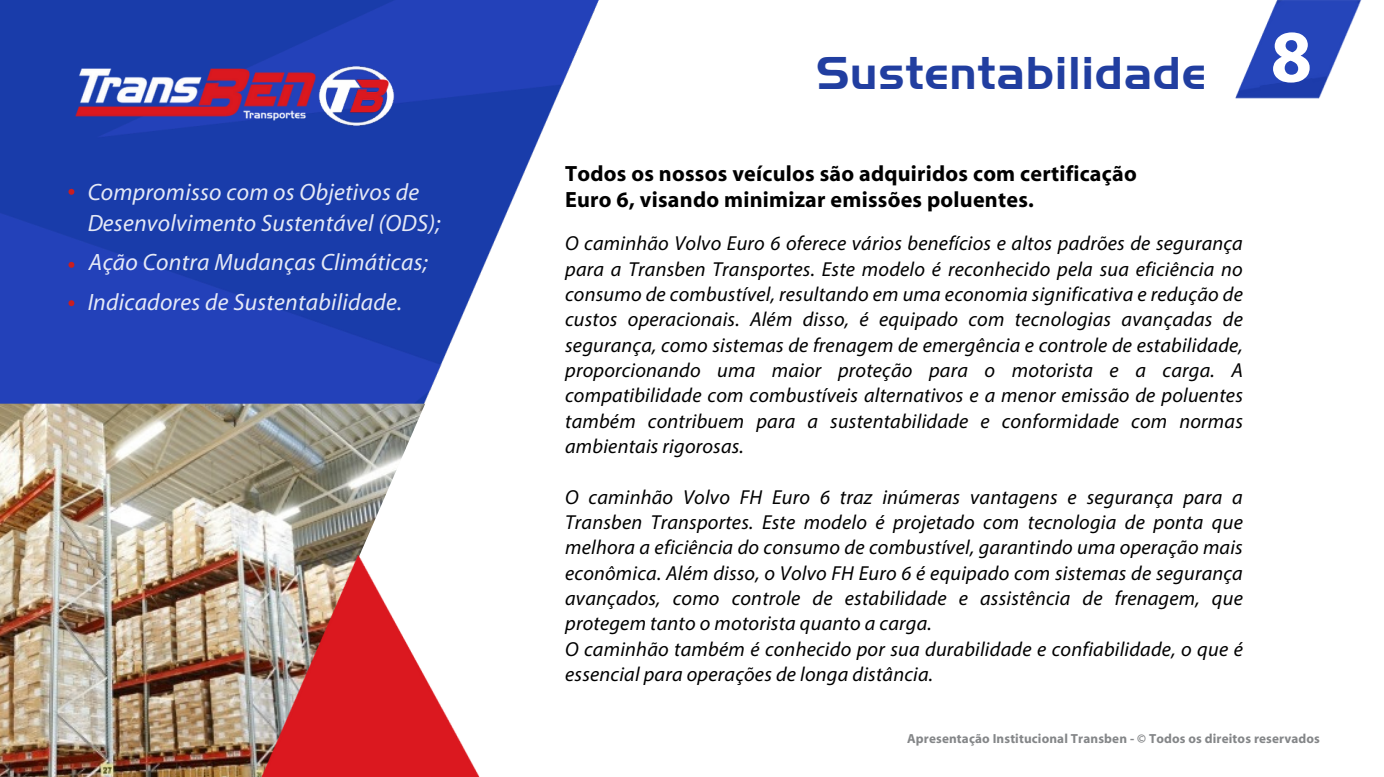
<style>
.page{position:relative;width:1384px;height:777px;background:#fff}
.page>*{position:absolute;margin:0;border:0;box-sizing:border-box;transform-origin:0 0}
.t1{font:700 74.7px "Myriad";color:#fff}
.t2{font:700 48px "Handel Gothic EF";letter-spacing:.01em;color:#213ea0}
.t3{font:italic 23.7px/31.5px "Myriad";letter-spacing:.01em;color:#fff}
.t4{font:700 22.2px/25.8px "Myriad";letter-spacing:.01em;color:#000}
.t5{font:italic 20.4px/25.2px "Myriad Pro";letter-spacing:.01em;color:#000;text-align:justify}
.t6{font:700 13.2px "Myriad";letter-spacing:.01em;color:#848688}
</style>
<div class="page">
<img style="left:0;top:0;width:599px;height:403px">
<img style="left:0;top:403px;width:425px;height:373px">
<img style="left:247px;top:540px;width:232px;height:236px">
<img style="left:1235px;top:0;width:127px;height:99px">
<img style="left:68px;top:60px;width:246px;height:68px">
<img style="left:314px;top:60px;width:85px;height:72px">
<div style="left:1268px;top:33px;width:46px;height:42px;background:#2545ba"></div>
<svg style="left:1259px;top:39px;width:55px;height:58px"></svg>
<svg style="left:68px;top:189px;width:6px;height:6px"></svg>
<svg style="left:68px;top:300px;width:6px;height:6px"></svg>
<svg style="left:68px;top:262px;width:6px;height:6px"></svg>
<p class="t3" style="left:87px;top:177px;width:355px">Compromisso com os Objetivos de<br>Desenvolvimento Sustentável (ODS);</p>
<p class="t3" style="left:89px;top:247px;width:340px">Ação Contra Mudanças Climáticas;</p>
<p class="t3" style="left:87px;top:287px;width:316px">Indicadores de Sustentabilidade.</p>
<p class="t2" style="left:816px;top:44px;width:391px">Sustentabilidade</p>
<h2 class="t1" style="left:1270px;top:18px;width:43px">8</h2>
<h2 class="t4" style="left:565px;top:161px;width:573px">Todos os nossos veículos são adquiridos com certificação<br>Euro 6, visando minimizar emissões poluentes.</h2>
<h2 class="t5" style="left:565px;top:232px;width:679px">O caminhão Volvo Euro 6 oferece vários benefícios e altos padrões de segurança para a Transben Transportes. Este modelo é reconhecido pela sua eficiência no consumo de combustível, resultando em uma economia significativa e redução de custos operacionais. Além disso, é equipado com tecnologias avançadas de segurança, como sistemas de frenagem de emergência e controle de estabilidade, proporcionando uma maior proteção para o motorista e a carga. A compatibilidade com combustíveis alternativos e a menor emissão de poluentes também contribuem para a sustentabilidade e conformidade com normas ambientais rigorosas.</h2>
<p class="t5" style="left:565px;top:486px;width:679px">O caminhão Volvo FH Euro 6 traz inúmeras vantagens e segurança para a Transben Transportes. Este modelo é projetado com tecnologia de ponta que melhora a eficiência do consumo de combustível, garantindo uma operação mais econômica. Além disso, o Volvo FH Euro 6 é equipado com sistemas de segurança avançados, como controle de estabilidade e assistência de frenagem, que protegem tanto o motorista quanto a carga.</p>
<p class="t5" style="left:565px;top:637px;width:679px">O caminhão também é conhecido por sua durabilidade e confiabilidade, o que é essencial para operações de longa distância.</p>
<p class="t6" style="left:907px;top:731px;width:414px">Apresentação Institucional Transben - © Todos os direitos reservados</p>
</div>
